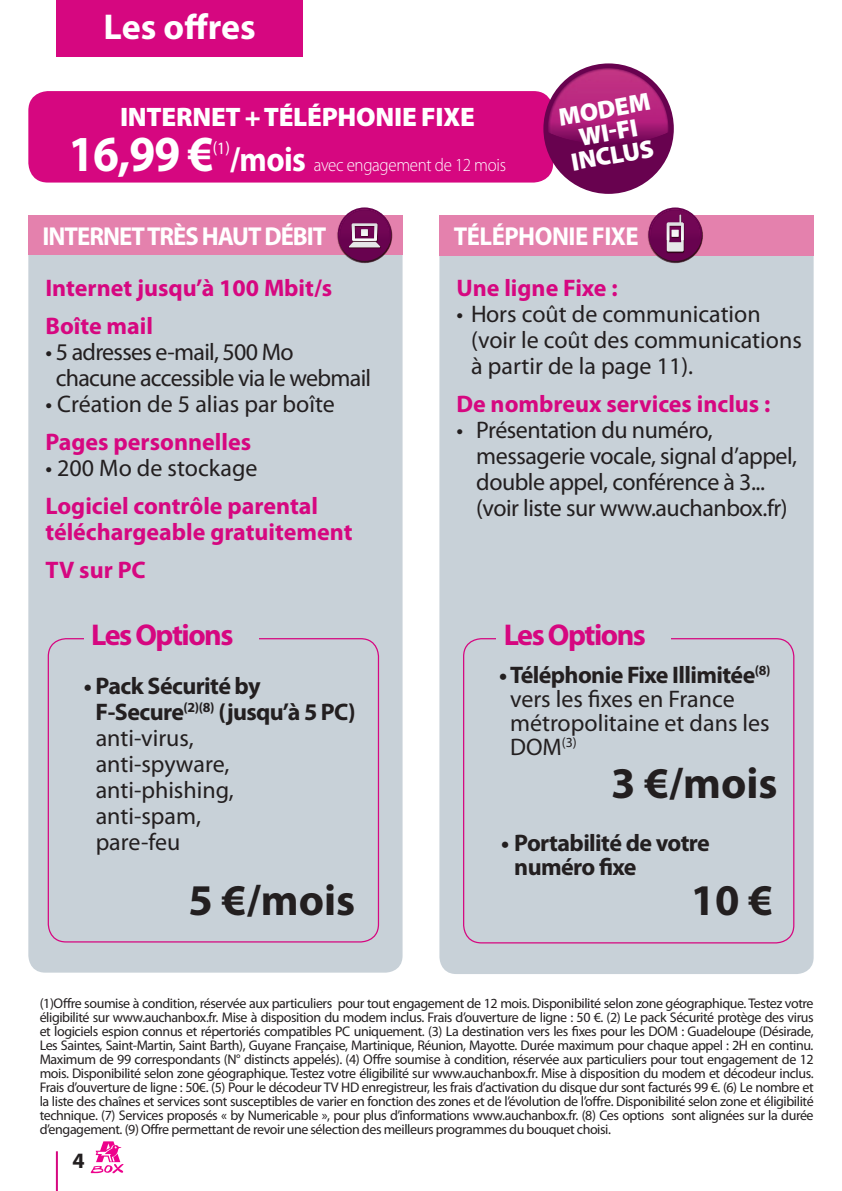
<style>
.page{position:relative;width:842px;height:1191px;background:#fff}
.page>*{position:absolute;margin:0;border:0;box-sizing:border-box;transform-origin:0 0}
.t1{font:700 50.6px "Myriad Pro";color:#fff;scale:.92 1}
.t2{font:700 44px "Myriad Pro";color:#231f20}
.t3{font:700 36px "Myriad Pro";color:#fff}
.t4{font:700 30.2px "Myriad Pro";letter-spacing:-.05em;color:#d60780}
.t5{font:900 26.8px "Myriad Pro";letter-spacing:-.01em;color:#fff}
.t6{font:700 26px "Myriad Pro";letter-spacing:-.04em;color:#fff;scale:.95 1}
.t7{font:900 25.2px/23.2px "Myriad Pro";color:#fff;text-align:center}
.t8{font:24px/26px "Myriad Pro";letter-spacing:-.005em;color:#231f20}
.t9{font:700 24px/38px "Myriad Pro";color:#d60780}
.t10{font:24px/26px "Myriad Pro";letter-spacing:-.03em;color:#231f20}
.t11{font:700 24px/24px "Myriad Pro";letter-spacing:-.025em;color:#231f20}
.t12{font:700 22px "Myriad Pro";color:#231f20}
.t13{font:300 18.4px "Myriad Pro";letter-spacing:-.02em;color:#fff;scale:.92 1}
.t14{font:17.4px "Myriad Pro";color:#fff;scale:.92 1}
.t15{font:14px/14px "Myriad Pro";letter-spacing:-.03em;color:#231f20;text-align:justify}
.s1{font-weight:700;font-size:34.6px}
.s2{font-weight:700}
</style>
<div class="page">
<div style="left:57px;top:0;width:246px;height:57px;background:#d60780"></div>
<div style="left:28px;top:215px;width:375px;height:757px;background:#c8d1d8;border-radius:17px"></div>
<div style="left:439px;top:215px;width:375px;height:759px;background:#c8d1d8;border-radius:17px"></div>
<img style="left:345px;top:207px;width:39px;height:57px">
<svg style="left:28px;top:215px;width:375px;height:40px;background:#d976a4"></svg>
<img style="left:349px;top:224px;width:31px;height:23px">
<img style="left:657px;top:207px;width:37px;height:57px">
<svg style="left:439px;top:215px;width:375px;height:41px;background:#d875a4"></svg>
<img style="left:667px;top:215px;width:17px;height:37px">
<div style="left:28px;top:91px;width:525px;height:91px;background:#d60780;border-radius:20px"></div>
<div style="left:543px;top:63px;width:131px;height:131px;background:#68024f;border-radius:50%"></div>
<img style="left:548px;top:68px;width:120px;height:64px">
<svg style="left:548px;top:132px;width:120px;height:57px"></svg>
<svg style="left:91px;top:1141px;width:33px;height:32px"></svg>
<hr style="left:56px;top:1151px;width:2px;height:40px;background:#d60780">
<h3 class="t3" style="left:104px;top:3px;width:154px">Les offres</h3>
<h3 class="t5" style="left:120px;top:99px;width:356px">INTERNET + TÉLÉPHONIE FIXE</h3>
<h1 class="t1" style="left:68px;top:121px;width:159px">16,99 €</h1>
<p class="t14" style="left:213px;top:138px;width:20px">(1)</p>
<h3 class="t13" style="left:230px;top:154px;width:302px"><span class="s1">/mois</span> avec engagement de 12 mois</h3>
<h3 class="t7" style="left:556px;top:105px;width:87px;rotate:-10deg">MODEM<br>WI-FI<br>INCLUS</h3>
<h3 class="t6" style="left:43px;top:219px;width:300px"><sup>-</sup>INTERNET TRÈS HAUT DÉBIT</h3>
<h3 class="t6" style="left:454px;top:219px;width:16px">téléphonie</h3>
<h3 class="t6" style="left:592px;top:219px;width:48px">fixe</h3>
<h3 class="t9" style="left:45px;top:268px;width:289px">Internet jusqu’à 100 Mbit/s<br>Boîte mail</h3>
<h3 class="t10" style="left:56px;top:338px;width:317px;text-indent:-10px">• 5 adresses e-mail, 500 Mo chacune accessible via le webmail</h3>
<h3 class="t8" style="left:45px;top:390px;width:291px">• Création de 5 alias par boîte</h3>
<h3 class="t9" style="left:45px;top:422px;width:207px">Pages personnelles</h3>
<h3 class="t8" style="left:45px;top:454px;width:214px">• 200 Mo de stockage</h3>
<h3 class="t9" style="left:45px;top:492px;width:309px;line-height:26px">Logiciel contrôle parental téléchargeable gratuitement</h3>
<h3 class="t9" style="left:45px;top:550px;width:102px">TV sur PC</h3>
<h3 class="t9" style="left:456px;top:268px;width:163px">Une ligne Fixe :</h3>
<h3 class="t8" style="left:471px;top:300px;width:332px;text-indent:-15px">• Hors coût de communication (voir le coût des communications à partir de la page 11).</h3>
<h3 class="t9" style="left:456px;top:384px;width:316px">De nombreux services inclus :</h3>
<h3 class="t8" style="left:476px;top:416px;width:322px;text-indent:-20px">• Présentation du numéro, messagerie vocale, signal d’appel, double appel, conférence à 3... (voir liste sur www.auchanbox.fr)</h3>
<h3 class="t4" style="left:91px;top:615px;width:144px">Les Options</h3>
<h3 class="t8" style="left:96px;top:673px;width:262px;text-indent:-12px"><span class="s2">• Pack Sécurité by<br>F-Secure</span><sup>(2)(8)</sup> <span class="s2">(jusqu’à 5 PC) </span>anti-virus,<br>anti-spyware, anti-phishing,<br>anti-spam,<br>pare-feu</h3>
<h2 class="t2" style="left:189px;top:871px;width:168px">5 €/mois</h2>
<h3 class="t4" style="left:504px;top:615px;width:144px">Les Options</h3>
<h3 class="t8" style="left:510px;top:662px;width:262px;line-height:24px;text-indent:-11px"><span class="s2">• Téléphonie Fixe Illimitée</span><sup>(8) </sup>vers les fixes en France métropolitaine et dans les<br>DOM <sup>(3)</sup></h3>
<h2 class="t2" style="left:611px;top:754px;width:168px">3 €/mois</h2>
<h3 class="t11" style="left:514px;top:830px;width:197px;text-indent:-13px">• Portabilité de votre numéro fixe</h3>
<h2 class="t2" style="left:691px;top:871px;width:84px">10 €</h2>
<p class="t15" style="left:40px;top:996px;width:775px">(1)Offre soumise à condition, réservée aux particuliers pour tout engagement de 12 mois. Disponibilité selon zone géographique. Testez votre éligibilité sur www.auchanbox.fr. Mise à disposition du modem inclus. Frais d’ouverture de ligne : 50 €. (2) Le pack Sécurité protège des virus et logiciels espion connus et répertoriés compatibles PC uniquement. (3) La destination vers les fixes pour les DOM : Guadeloupe (Désirade, Les Saintes, Saint-Martin, Saint Barth), Guyane Française, Martinique, Réunion, Mayotte. Durée maximum pour chaque appel : 2H en continu.<br>Maximum de 99 correspondants (N° distincts appelés). (4) Offre soumise à condition, réservée aux particuliers pour tout engagement de 12 mois. Disponibilité selon zone géographique. Testez votre éligibilité sur www.auchanbox.fr. Mise à disposition du modem et décodeur inclus.<br>Frais d’ouverture de ligne : 50€. (5) Pour le décodeur TV HD enregistreur, les frais d’activation du disque dur sont facturés 99 €. (6) Le nombre et la liste des chaînes et services sont susceptibles de varier en fonction des zones et de l’évolution de l’offre. Disponibilité selon zone et éligibilité technique. (7) Services proposés « by Numericable », pour plus d’informations www.auchanbox.fr. (8) Ces options sont alignées sur la durée d’engagement. (9) Offre permettant de revoir une sélection des meilleurs programmes du bouquet choisi.</p>
<h3 class="t12" style="left:73px;top:1146px;width:14px">4</h3>
</div>
